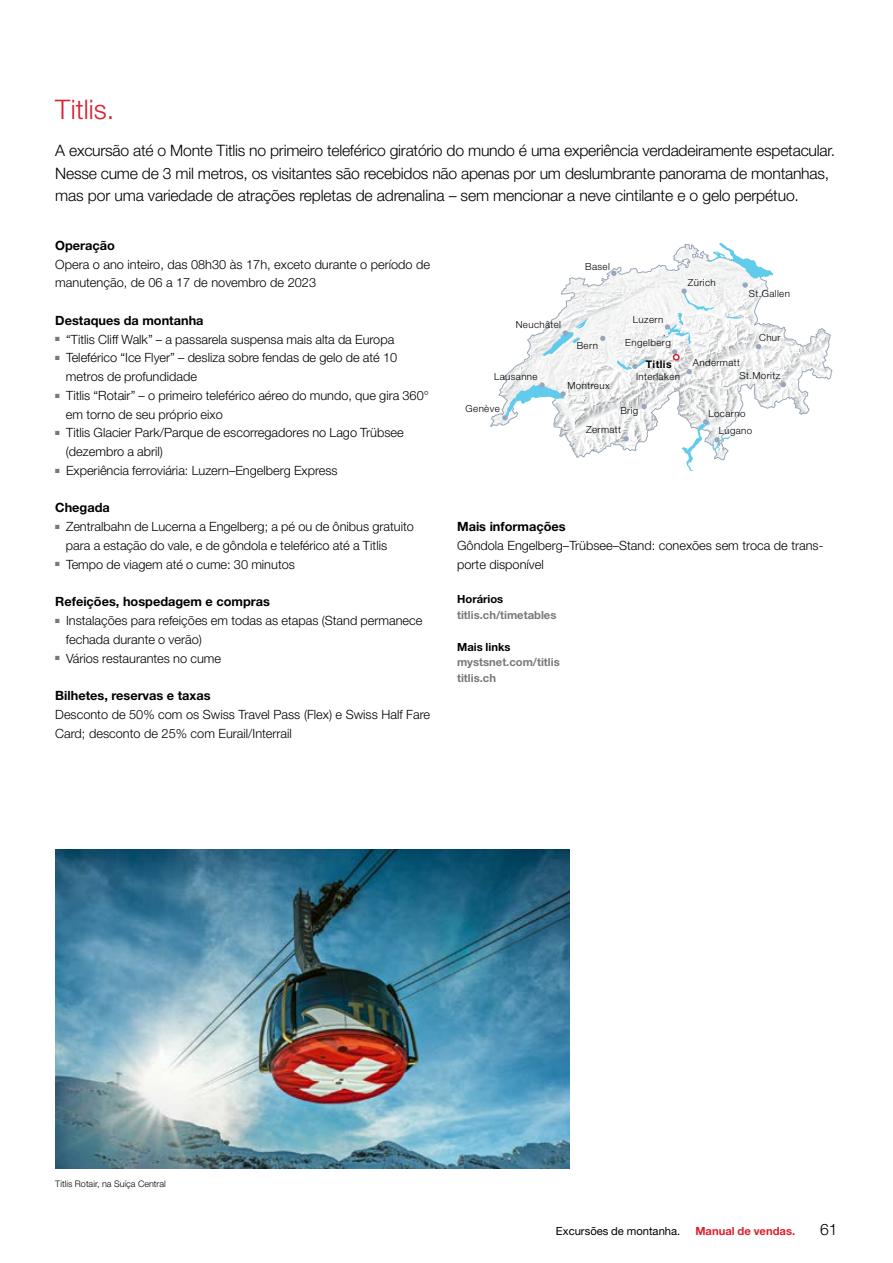
<style>
.page{position:relative;width:893px;height:1263px;background:#fff}
.page>*{position:absolute;margin:0;border:0;box-sizing:border-box;transform-origin:0 0}
.t1{font:300 27px "Helvetica Neue LT Pro";color:#da202c}
.t2{font:300 15.75px/22.5px "Helvetica Neue LT Pro";letter-spacing:-.015em;color:#000}
.t3{font:300 12.75px/18.8px "Helvetica Neue LT Pro";color:#000}
.t4{font:700 12.75px "Helvetica Neue LT Pro";color:#000}
.t5{font:700 11.25px/15.8px "Helvetica Neue LT Pro";color:#77787b}
.t6{font:11.25px "Helvetica Neue LT Pro";color:#000}
.t7{font:700 11.25px "Helvetica Neue LT Pro";color:#000}
.t8{font:700 11.25px "Helvetica Neue LT Pro";color:#da202c}
.t9{font:700 10.5px "Helvetica Neue LT Pro";letter-spacing:.04em;color:#000}
.t10{font:300 9.75px/17.4px "Helvetica Neue LT Pro";letter-spacing:.04em;color:#000}
.t11{font:300 9px "Helvetica Neue LT Pro";color:#000}
</style>
<div class="page">
<svg style="left:490px;top:264px;width:342px;height:194px"></svg>
<svg style="left:623px;top:436px;width:6px;height:5px"></svg>
<svg style="left:781px;top:382px;width:5px;height:5px"></svg>
<svg style="left:543px;top:318px;width:45px;height:38px"></svg>
<svg style="left:682px;top:419px;width:48px;height:52px"></svg>
<svg style="left:617px;top:359px;width:31px;height:11px"></svg>
<svg style="left:502px;top:382px;width:64px;height:38px"></svg>
<svg style="left:641px;top:404px;width:6px;height:5px"></svg>
<svg style="left:600px;top:336px;width:5px;height:5px"></svg>
<svg style="left:611px;top:271px;width:5px;height:5px"></svg>
<svg style="left:686px;top:369px;width:6px;height:5px"></svg>
<svg style="left:665px;top:243px;width:108px;height:117px"></svg>
<div style="left:673px;top:354px;width:7px;height:7px;border:2px solid #da202c;border-radius:50%"></div>
<img style="left:55px;top:850px;width:515px;height:319px">
<h1 class="t1" style="left:55px;top:93px;width:61px">Titlis.</h1>
<p class="t2" style="left:55px;top:139px;width:781px">A excursão até o Monte Titlis no primeiro teleférico giratório do mundo é uma experiência verdadeiramente espetacular.<br>Nesse cume de 3 mil metros, os visitantes são recebidos não apenas por um deslumbrante panorama de montanhas, mas por uma variedade de atrações repletas de adrenalina – sem mencionar a neve cintilante e o gelo perpétuo.</p>
<p class="t4" style="left:55px;top:237px;width:61px">Operação</p>
<p class="t3" style="left:55px;top:255px;width:376px">Opera o ano inteiro, das 08h30 às 17h, exceto durante o período de manutenção, de 06 a 17 de novembro de 2023</p>
<p class="t4" style="left:55px;top:312px;width:150px">Destaques da montanha</p>
<p class="t3" style="left:55px;top:329px;width:341px"><sup>■</sup> “Titlis Cliff Walk” – a passarela suspensa mais alta da Europa</p>
<p class="t3" style="left:66px;top:348px;width:333px;text-indent:-11px"><sup>■</sup> Teleférico “Ice Flyer” – desliza sobre fendas de gelo de até 10 metros de profundidade</p>
<p class="t3" style="left:66px;top:386px;width:364px;text-indent:-11px"><sup>■</sup> Titlis “Rotair” – o primeiro teleférico aéreo do mundo, que gira 360° em torno de seu próprio eixo</p>
<p class="t3" style="left:66px;top:423px;width:339px;text-indent:-11px"><sup>■</sup> Titlis Glacier Park/Parque de escorregadores no Lago Trübsee (dezembro a abril)</p>
<p class="t3" style="left:55px;top:461px;width:284px"><sup>■</sup> Experiência ferroviária: Luzern–Engelberg Express</p>
<p class="t4" style="left:55px;top:500px;width:56px">Chegada</p>
<p class="t3" style="left:66px;top:517px;width:349px;text-indent:-11px"><sup>■</sup> Zentralbahn de Lucerna a Engelberg; a pé ou de ônibus gratuito para a estação do vale, e de gôndola e teleférico até a Titlis</p>
<p class="t3" style="left:55px;top:554px;width:241px"><sup>■</sup> Tempo de viagem até o cume: 30 minutos</p>
<p class="t4" style="left:55px;top:594px;width:216px">Refeições, hospedagem e compras</p>
<p class="t3" style="left:66px;top:611px;width:358px;text-indent:-11px"><sup>■</sup> Instalações para refeições em todas as etapas (Stand permanece fechada durante o verão)</p>
<p class="t3" style="left:55px;top:648px;width:167px"><sup>■</sup> Vários restaurantes no cume</p>
<p class="t4" style="left:55px;top:687px;width:157px">Bilhetes, reservas e taxas</p>
<p class="t3" style="left:55px;top:704px;width:376px">Desconto de 50% com os Swiss Travel Pass (Flex) e Swiss Half Fare<br>Card; desconto de 25% com Eurail/Interrail</p>
<p class="t10" style="left:585px;top:258px;width:26px">Basel</p>
<p class="t10" style="left:688px;top:274px;width:29px">Zürich</p>
<p class="t10" style="left:749px;top:284px;width:43px">St.Gallen</p>
<p class="t10" style="left:633px;top:311px;width:32px">Luzern</p>
<p class="t10" style="left:516px;top:316px;width:47px">Neuchâtel</p>
<p class="t10" style="left:759px;top:329px;width:23px">Chur</p>
<p class="t10" style="left:625px;top:334px;width:47px">Engelberg</p>
<p class="t10" style="left:577px;top:337px;width:23px">Bern</p>
<p class="t10" style="left:693px;top:354px;width:49px">Andermatt</p>
<p class="t9" style="left:646px;top:358px;width:27px">Titlis</p>
<p class="t10" style="left:636px;top:368px;width:45px">Interlaken</p>
<p class="t10" style="left:739px;top:367px;width:42px">St.Moritz</p>
<p class="t10" style="left:494px;top:368px;width:45px">Lausanne</p>
<p class="t10" style="left:567px;top:377px;width:44px">Montreux</p>
<p class="t10" style="left:466px;top:399px;width:36px">Genève</p>
<p class="t10" style="left:620px;top:401px;width:19px">Brig</p>
<p class="t10" style="left:719px;top:404px;width:35px;text-indent:-10px">Locarno<br>Lugano</p>
<p class="t10" style="left:586px;top:421px;width:37px">Zermatt</p>
<p class="t4" style="left:457px;top:519px;width:110px">Mais informações</p>
<p class="t3" style="left:457px;top:536px;width:368px">Gôndola Engelberg–Trübsee–Stand: conexões sem troca de trans&shy;porte disponível</p>
<p class="t7" style="left:457px;top:592px;width:48px">Horários</p>
<p class="t5" style="left:457px;top:607px;width:101px">titlis.ch/timetables</p>
<p class="t7" style="left:457px;top:639px;width:55px">Mais links</p>
<p class="t5" style="left:457px;top:654px;width:104px">mystsnet.com/titlis titlis.ch</p>
<p class="t11" style="left:55px;top:1178px;width:112px">Titlis Rotair, na Suíça Central</p>
<p class="t6" style="left:556px;top:1224px;width:126px">Excursões de montanha.</p>
<p class="t8" style="left:695px;top:1224px;width:101px">Manual de vendas.</p>
<p class="t2" style="left:820px;top:1218px;width:19px">61</p>
</div>
